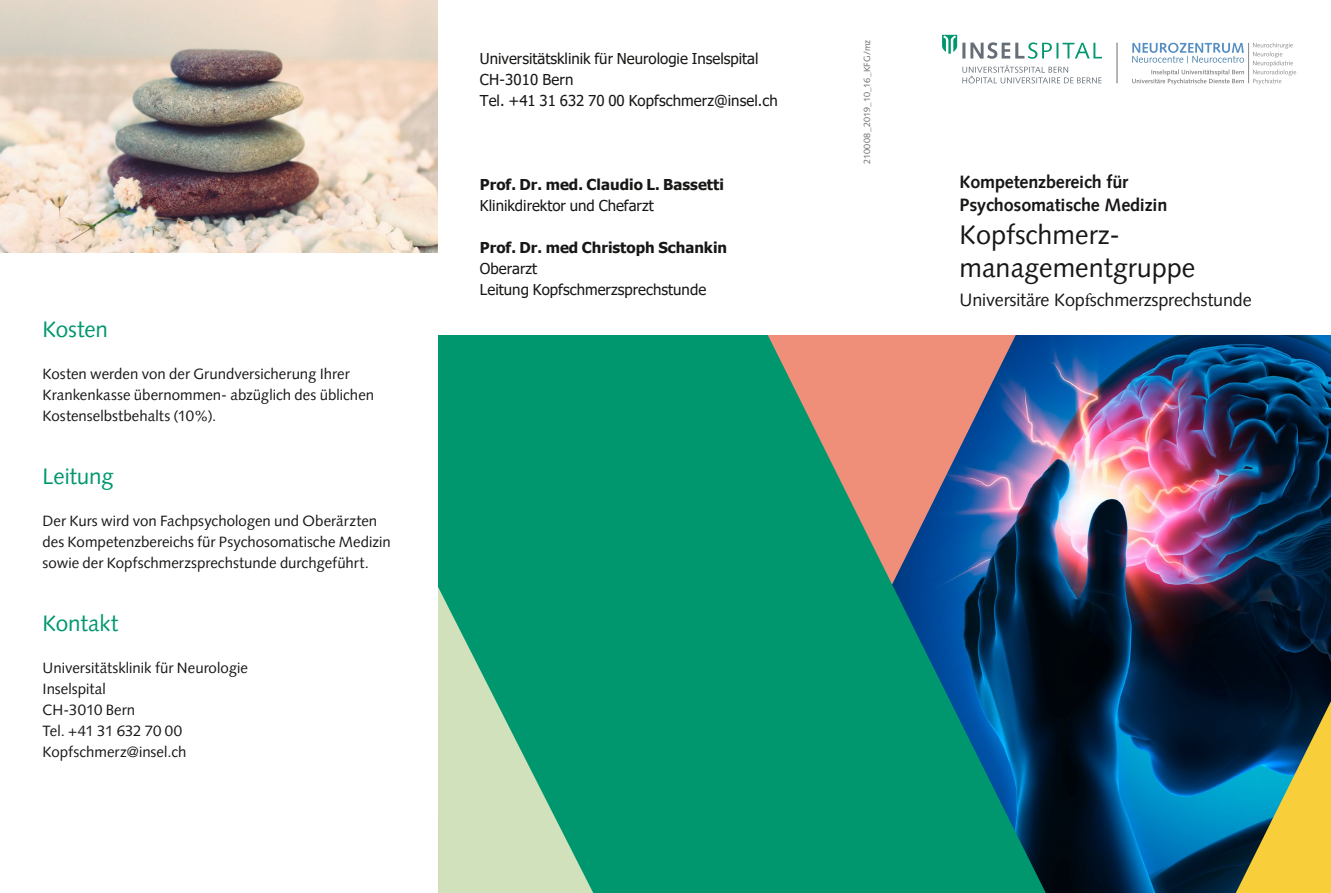
<style>
.page{position:relative;width:1331px;height:893px;background:#fff}
.page>*{position:absolute;margin:0;border:0;box-sizing:border-box;transform-origin:0 0}
.t1{font:27px/33px "Syntax LT Pro";color:#181716}
.t2{font:22.5px "Syntax LT Pro";letter-spacing:-.005em;color:#00976f}
.t3{font:700 18px/22.5px "Syntax LT Pro";letter-spacing:-.01em;color:#181716}
.t4{font:18px "Syntax LT Pro";letter-spacing:-.01em;color:#181716}
.t5{font:15px/21px "Syntax LT Pro";color:#181716}
.t6{font:15px/20.9px "Tahoma";color:#181716}
.t7{font:700 15px "Tahoma";color:#181716}
.t8{font:9px "Syntax LT Pro";letter-spacing:.02em;color:#6e6e6e}
.s1{font-family:"Minion Pro"}
</style>
<div class="page">
<img style="left:1046px;top:335px;width:285px;height:558px">
<img style="left:0;top:0;width:438px;height:253px">
<svg style="left:438px;top:335px;width:608px;height:558px;background:#279078"></svg>
<svg style="left:1236px;top:701px;width:95px;height:192px;background:#7c8b53"></svg>
<svg style="left:942px;top:35px;width:15px;height:19px"></svg>
<svg style="left:962px;top:65px;width:139px;height:18px"></svg>
<hr style="left:962px;top:43px;width:3px;height:16px;background:#666f77">
<svg style="left:970px;top:42px;width:132px;height:17px"></svg>
<hr style="left:1117px;top:43px;width:1px;height:40px;background:#666f77">
<svg style="left:1132px;top:43px;width:112px;height:20px"></svg>
<svg style="left:1132px;top:69px;width:112px;height:16px"></svg>
<svg style="left:1253px;top:43px;width:43px;height:42px"></svg>
<hr style="left:1248px;top:43px;width:1px;height:40px;background:#868786">
<h2 class="t2" style="left:43px;top:315px;width:67px">Kosten</h2>
<p class="t5" style="left:43px;top:363px;width:333px">Kosten werden von der Grundversicherung Ihrer<br>Krankenkasse übernommen- abzüglich des üblichen<br>Kostenselbstbehalts (10%).</p>
<h2 class="t2" style="left:43px;top:462px;width:73px">Leitung</h2>
<p class="t5" style="left:43px;top:510px;width:350px">Der Kurs wird von Fachpsychologen und Oberärzten des Kompetenzbereichs für Psychosomatische Medizin sowie der Kopfschmerzsprechstunde durchgeführt.</p>
<h2 class="t2" style="left:43px;top:609px;width:77px">Kontakt</h2>
<p class="t5" style="left:43px;top:657px;width:207px">Universitätsklinik für Neurologie<br>Inselspital<br>CH-3010 Bern<br>Tel. +41 31 632 70 00<br>Kopfschmerz@insel.ch</p>
<p class="t6" style="left:480px;top:49px;width:299px">Universitätsklinik für Neurologie Inselspital<br>CH-3010 Bern<br>Tel. +41 31 632 70 00 Kopfschmerz@insel.ch</p>
<p class="t7" style="left:480px;top:174px;width:245px">Prof. Dr. med. Claudio L. Bassetti</p>
<p class="t6" style="left:480px;top:196px;width:175px">Klinikdirektor und Chefarzt</p>
<p class="t7" style="left:480px;top:237px;width:249px">Prof. Dr. med Christoph Schankin</p>
<p class="t6" style="left:480px;top:259px;width:228px">Oberarzt<br>Leitung Kopfschmerzsprechstunde</p>
<p class="t8" style="left:862px;top:164px;width:126px;rotate:-90deg">210008_2019_10_16_KFG/mz</p>
<p class="t3" style="left:960px;top:171px;width:209px">Kompetenzbereich für<br>Psychosomatische Medizin</p>
<h1 class="t1" style="left:960px;top:218px;width:237px">Kopfschmerz&shy;managementgruppe</h1>
<p class="t4" style="left:960px;top:289px;width:294px">Universitäre Kop<span class="s1">f</span>schmerzsprechstunde</p>
</div>
